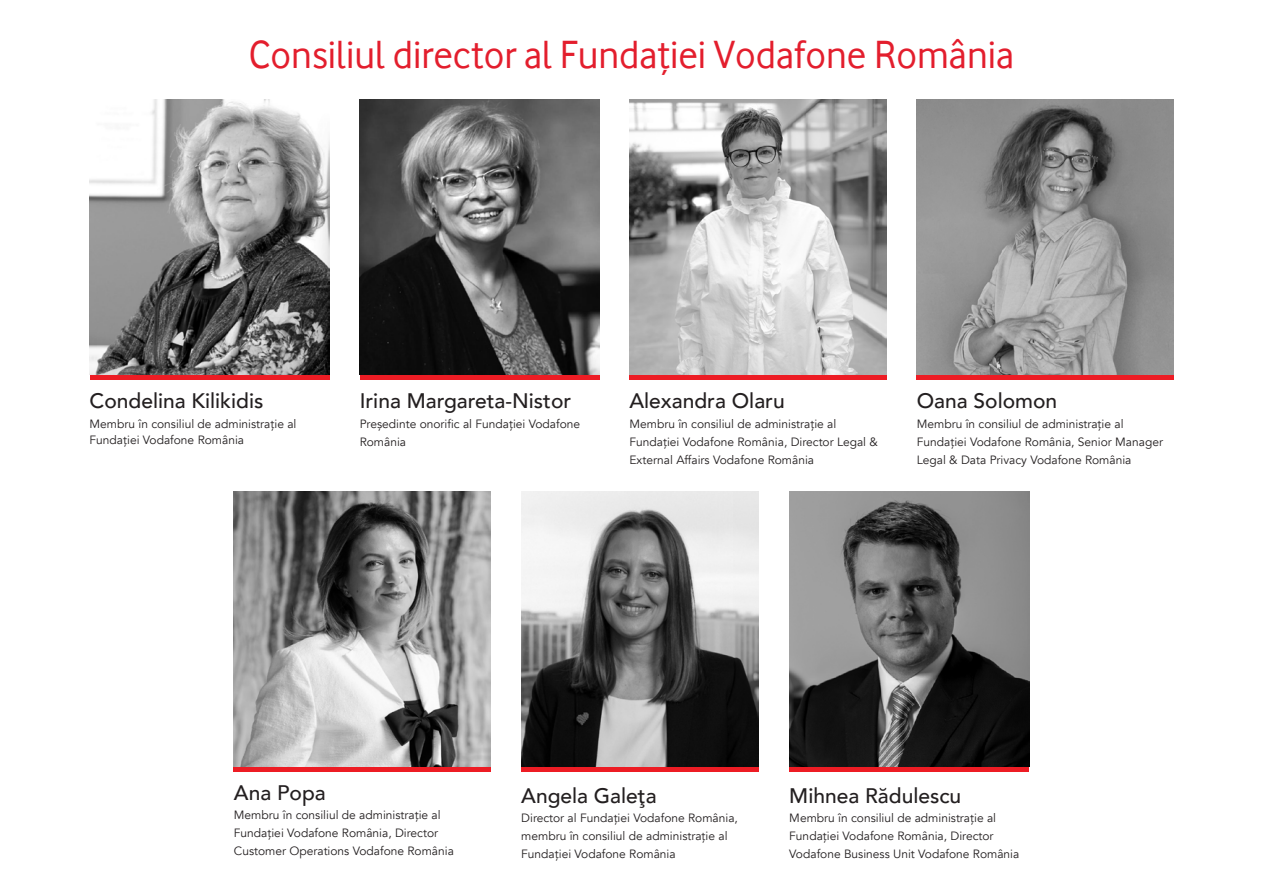
<style>
.page{position:relative;width:1263px;height:893px;background:#fff}
.page>*{position:absolute;margin:0;border:0;box-sizing:border-box;transform-origin:0 0}
.t1{font:40.5px "Vodafone Rg RO";color:#e31e2d}
.t2{font:500 21px "Avenir";color:#231f20}
.t3{font:12px/18px "Avenir";color:#231f20}
</style>
<div class="page">
<img style="left:90px;top:100px;width:239px;height:275px">
<img style="left:360px;top:100px;width:239px;height:275px">
<img style="left:234px;top:492px;width:257px;height:275px">
<img style="left:789px;top:492px;width:240px;height:275px">
<img style="left:521px;top:492px;width:238px;height:275px">
<div style="left:90px;top:375px;width:239px;height:5px;background:#ed1c24"></div>
<div style="left:360px;top:375px;width:239px;height:5px;background:#ed1c24"></div>
<hr style="left:234px;top:767px;width:257px;height:4px;background:#ed1c24">
<div style="left:789px;top:767px;width:240px;height:5px;background:#ed1c24"></div>
<hr style="left:521px;top:767px;width:238px;height:4px;background:#ed1c24">
<img style="left:629px;top:100px;width:257px;height:275px">
<div style="left:629px;top:375px;width:257px;height:5px;background:#ed1c24"></div>
<img style="left:917px;top:100px;width:257px;height:275px">
<div style="left:917px;top:375px;width:257px;height:5px;background:#ed1c24"></div>
<p class="t1" style="left:249px;top:31px;width:767px">Consiliul director al Fundaţiei Vodafone România</p>
<p class="t2" style="left:90px;top:382px;width:175px">Condelina Kilikidis</p>
<p class="t3" style="left:90px;top:415px;width:208px;line-height:16.5px">Membru în consiliul de administrație al<br>Fundației Vodafone România</p>
<p class="t2" style="left:360px;top:382px;width:213px">Irina Margareta-Nistor</p>
<p class="t3" style="left:360px;top:415px;width:222px">Președinte onorific al Fundației Vodafone<br>România</p>
<p class="t2" style="left:629px;top:382px;width:157px">Alexandra Olaru</p>
<p class="t3" style="left:629px;top:415px;width:250px">Membru în consiliul de administrație al<br>Fundației Vodafone România, Director Legal &amp;<br>External Affairs Vodafone România</p>
<p class="t2" style="left:917px;top:382px;width:142px">Oana Solomon</p>
<p class="t3" style="left:917px;top:415px;width:248px">Membru în consiliul de administrație al<br>Fundației Vodafone România, Senior Manager<br>Legal &amp; Data Privacy Vodafone România</p>
<p class="t2" style="left:234px;top:774px;width:93px">Ana Popa</p>
<p class="t3" style="left:234px;top:806px;width:222px">Membru în consiliul de administrație al<br>Fundației Vodafone România, Director<br>Customer Operations Vodafone România</p>
<p class="t2" style="left:521px;top:777px;width:137px">Angela Galeţa</p>
<p class="t3" style="left:521px;top:809px;width:218px">Director al Fundaţiei Vodafone România, membru în consiliul de administrație al<br>Fundației Vodafone România</p>
<p class="t2" style="left:789px;top:777px;width:173px">Mihnea Rădulescu</p>
<p class="t3" style="left:789px;top:809px;width:232px">Membru în consiliul de administrație al<br>Fundației Vodafone România, Director<br>Vodafone Business Unit Vodafone România</p>
</div>
